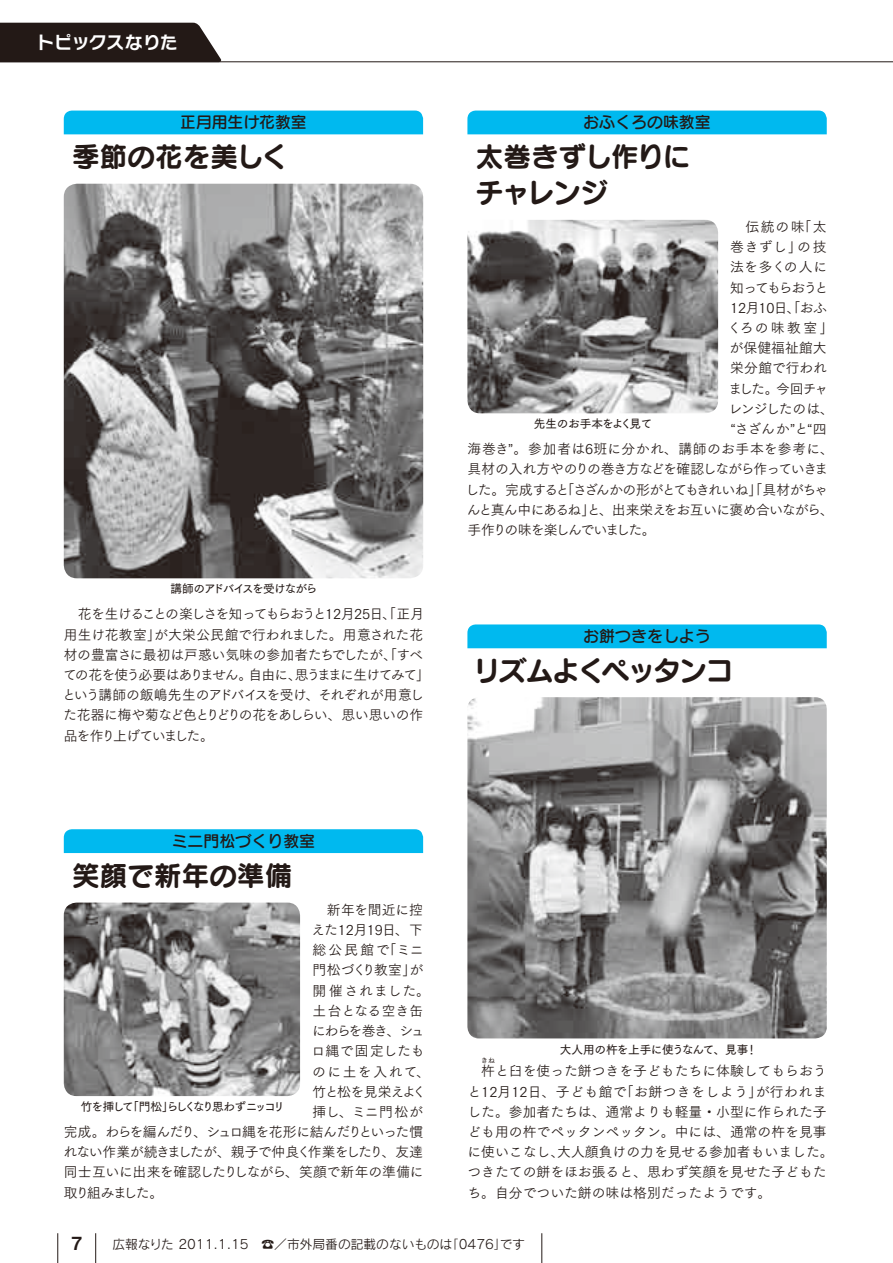
<style>
.page{position:relative;width:893px;height:1263px;background:#fff}
.page>*{position:absolute;margin:0;border:0;box-sizing:border-box;transform-origin:0 0}
.t1{font:27.6px "Seurat Pro B";color:#231916}
.t2{font:27.6px/36.2px "Seurat Pro B";letter-spacing:-.025em;color:#231916}
.t3{font:27.6px "Seurat Pro B";letter-spacing:-.065em;color:#231916}
.t4{font:18px "Rodin NTLG Pro B";letter-spacing:-.02em;color:#fff}
.t5{font:18px "Midashi Go Pro MB31";color:#231916}
.t6{font:15.9px "Seurat Pro DB";color:#231916}
.t7{font:13.8px/20.2px "Tsuku Go Pro R";letter-spacing:-.005em;color:#231916}
.t8{font:13.8px/20.2px "Tsuku Go Pro R";letter-spacing:-.07em;color:#231916}
.t9{font:13.8px/20.2px "Tsuku Go Pro R";letter-spacing:-.04em;color:#231916;text-align:right}
.t10{font:13.8px "Tsuku Go Pro R";letter-spacing:-.075em;color:#231916}
.t11{font:13.8px "Tsuku Go Pro R";letter-spacing:.03em;color:#231916}
.t12{font:13.8px "Tsuku Go Pro R";letter-spacing:-.095em;color:#231916}
.t13{font:13.8px/20.2px "Tsuku Go Pro R";letter-spacing:-.06em;color:#231916}
.t14{font:13.8px "Tsuku Go Pro R";letter-spacing:-.12em;color:#231916}
.t15{font:13.8px "Tsuku Go Pro R";letter-spacing:-.025em;color:#231916}
.t16{font:13.8px "Tsuku Go Pro R";letter-spacing:.035em;color:#231916}
.t17{font:13.8px "Tsuku Go Pro R";letter-spacing:-.135em;color:#231916}
.t18{font:13.8px "Tsuku Go Pro R";letter-spacing:.045em;color:#231916}
.t19{font:12.75px "Rodin Pro M";color:#231916}
.t20{font:11.7px "Tsuku Go Pro D";letter-spacing:-.04em;color:#231916}
.t21{font:11.7px "Tsuku Go Pro D";letter-spacing:-.19em;color:#231916}
.t22{font:11.7px "Tsuku Go Pro D";letter-spacing:-.09em;color:#231916}
.t23{font:11.7px "Tsuku Go Pro D";letter-spacing:-.045em;color:#231916}
.t24{font:11.7px "Tsuku Go Pro D";letter-spacing:-.07em;color:#231916}
.t25{font:6.9px "Tsuku Go Pro R";color:#231916}
</style>
<div class="page">
<hr style="left:0;top:61px;width:893px;height:1px;background:#231916">
<div style="left:0;top:23px;width:223px;height:39px;background:#231916"></div>
<img style="left:467px;top:220px;width:251px;height:193px">
<img style="left:64px;top:902px;width:236px;height:194px">
<div style="left:467px;top:111px;width:360px;height:23px;background:#00b9ef"></div>
<div style="left:64px;top:829px;width:359px;height:24px;background:#00b9ef"></div>
<img style="left:467px;top:697px;width:360px;height:341px">
<div style="left:467px;top:624px;width:360px;height:24px;background:#00b9ef"></div>
<img style="left:64px;top:184px;width:359px;height:394px">
<div style="left:64px;top:111px;width:359px;height:23px;background:#00b9ef"></div>
<hr style="left:541px;top:1233px;width:1px;height:30px;background:#231916">
<hr style="left:57px;top:1233px;width:1px;height:30px;background:#231916">
<hr style="left:95px;top:1233px;width:1px;height:30px;background:#231916">
<h2 class="t4" style="left:37px;top:30px;width:143px">トピックスなりた</h2>
<p class="t6" style="left:180px;top:112px;width:128px">正月用生け花教室</p>
<h1 class="t1" style="left:72px;top:137px;width:218px">季節の花を美しく</h1>
<p class="t22" style="left:170px;top:579px;width:149px">講師のアドバイスを受けながら</p>
<p class="t9" style="left:64px;top:603px;width:362px">　花を生けることの楽しさを知ってもらおうと12月25日、「正月が大栄公民館で行われました。用意された花</p>
<p class="t7" style="left:64px;top:623px;width:99px">用生け花教室」</p>
<p class="t7" style="left:64px;top:643px;width:361px">材の豊富さに最初は戸惑い気味の参加者たちでしたが、「すべ</p>
<p class="t14" style="left:295px;top:663px;width:137px">思うままに生けてみて「</p>
<p class="t7" style="left:248px;top:663px;width:55px">自由に、</p>
<p class="t8" style="left:62px;top:663px;width:363px">ての花を使う必要はありません。<br>という講師の飯嶋先生のアドバイスを受け、それぞれが用意した花器に梅や菊など色とりどりの花をあしらい、思い思いの作品を作り上げていました。</p>
<p class="t6" style="left:172px;top:830px;width:145px">ミニ門松づくり教室</p>
<h1 class="t1" style="left:72px;top:856px;width:221px">笑顔で新年の準備</h1>
<p class="t21" style="left:127px;top:1096px;width:159px">「門松らしくなり思わずニッコリ</p>
<p class="t24" style="left:81px;top:1096px;width:54px">竹を挿して</p>
<p class="t24" style="left:162px;top:1096px;width:13px">」</p>
<p class="t7" style="left:312px;top:898px;width:114px;text-align:right">　新年を間近に控えた12月19日、下「ミニ</p>
<p class="t7" style="left:311px;top:938px;width:120px">総公民館で<br>門松づくり教室が」開催されました。土台となる空き缶にわらを巻き、シュロ縄で固定したものに土を入れて、竹と松を見栄えよく挿し、ミニ門松が</p>
<p class="t7" style="left:63px;top:1120px;width:362px;text-align:justify">完成。わらを編んだり、シュロ縄を花形に結んだりといった慣れない作業が続きましたが、親子で仲良く作業をしたり、友達同士互いに出来を確認したりしながら、笑顔で新年の準備に取り組みました。</p>
<p class="t6" style="left:583px;top:112px;width:129px">おふくろの味教室</p>
<h1 class="t2" style="left:476px;top:137px;width:216px">太巻きずし作りにチャレンジ</h1>
<p class="t23" style="left:534px;top:414px;width:120px">先生のお手本をよく見て</p>
<p class="t7" style="left:798px;top:215px;width:31px">「太</p>
<p class="t7" style="left:797px;top:215px;width:31px;text-indent:-67px">　伝統の味<br>の技</p>
<p class="t7" style="left:730px;top:235px;width:74px">巻きずし」</p>
<p class="t18" style="left:730px;top:256px;width:99px">法を多くの人に</p>
<p class="t17" style="left:730px;top:276px;width:100px">知ってもらおうと</p>
<p class="t15" style="left:730px;top:296px;width:99px">12月10日、「おふ</p>
<p class="t7" style="left:727px;top:316px;width:108px">くろの味教室「</p>
<p class="t7" style="left:730px;top:336px;width:99px">が保健福祉館大</p>
<p class="t7" style="left:730px;top:357px;width:98px">栄分館で行われ</p>
<p class="t7" style="left:776px;top:377px;width:54px">今回チャ</p>
<p class="t13" style="left:728px;top:377px;width:107px">ました。<br>レンジしたのは、“さざんかと” 四“</p>
<p class="t11" style="left:467px;top:438px;width:368px">海巻き”。参加者は6班に分かれ、講師のお手本を参考に、</p>
<p class="t10" style="left:467px;top:458px;width:362px">具材の入れ方やのりの巻き方などを確認しながら作っていきま</p>
<p class="t12" style="left:561px;top:478px;width:269px">「さざんかの形がとてもきれいね」「具材がちゃ</p>
<p class="t8" style="left:466px;top:478px;width:369px">した。完成すると<br>んと真ん中にあるねと」、出来栄えをお互いに褒め合いながら、手作りの味を楽しんでいました。</p>
<p class="t6" style="left:583px;top:626px;width:129px">お餅つきをしよう</p>
<h1 class="t3" style="left:473px;top:651px;width:262px">リズムよくペッタンコ</h1>
<p class="t20" style="left:560px;top:1039px;width:190px">大人用の杵を上手に使うなんて、見事</p>
<p class="t24" style="left:746px;top:1039px;width:13px">!</p>
<p class="t25" style="left:481px;top:1055px;width:15px">きね</p>
<p class="t7" style="left:481px;top:1059px;width:347px">杵と臼を使った餅つきを子どもたちに体験してもらおう</p>
<p class="t16" style="left:620px;top:1080px;width:144px">「お餅つきをしよう」</p>
<p class="t7" style="left:467px;top:1080px;width:161px">と12月12日、子ども館で</p>
<p class="t7" style="left:467px;top:1100px;width:361px">した。参加者たちは、通常よりも軽量・小型に作られた子</p>
<p class="t7" style="left:467px;top:1120px;width:361px">ども用の杵でペッタンペッタン。中には、通常の杵を見事</p>
<p class="t7" style="left:557px;top:1140px;width:278px">大人顔負けの力を見せる参加者もいました。</p>
<p class="t7" style="left:756px;top:1080px;width:72px">が行われま</p>
<p class="t7" style="left:467px;top:1140px;width:361px">に使いこなし、<br>つきたての餅をほお張ると、思わず笑顔を見せた子どもたち。自分でついた餅の味は格別だったようです。</p>
<h2 class="t5" style="left:72px;top:1229px;width:12px">7</h2>
<p class="t19" style="left:112px;top:1235px;width:341px">広報なりた 2011.1.15　☎／市外局番の記載のないものは</p>
<p class="t19" style="left:446px;top:1235px;width:62px">「0476」</p>
<p class="t19" style="left:500px;top:1235px;width:27px">です</p>
</div>
